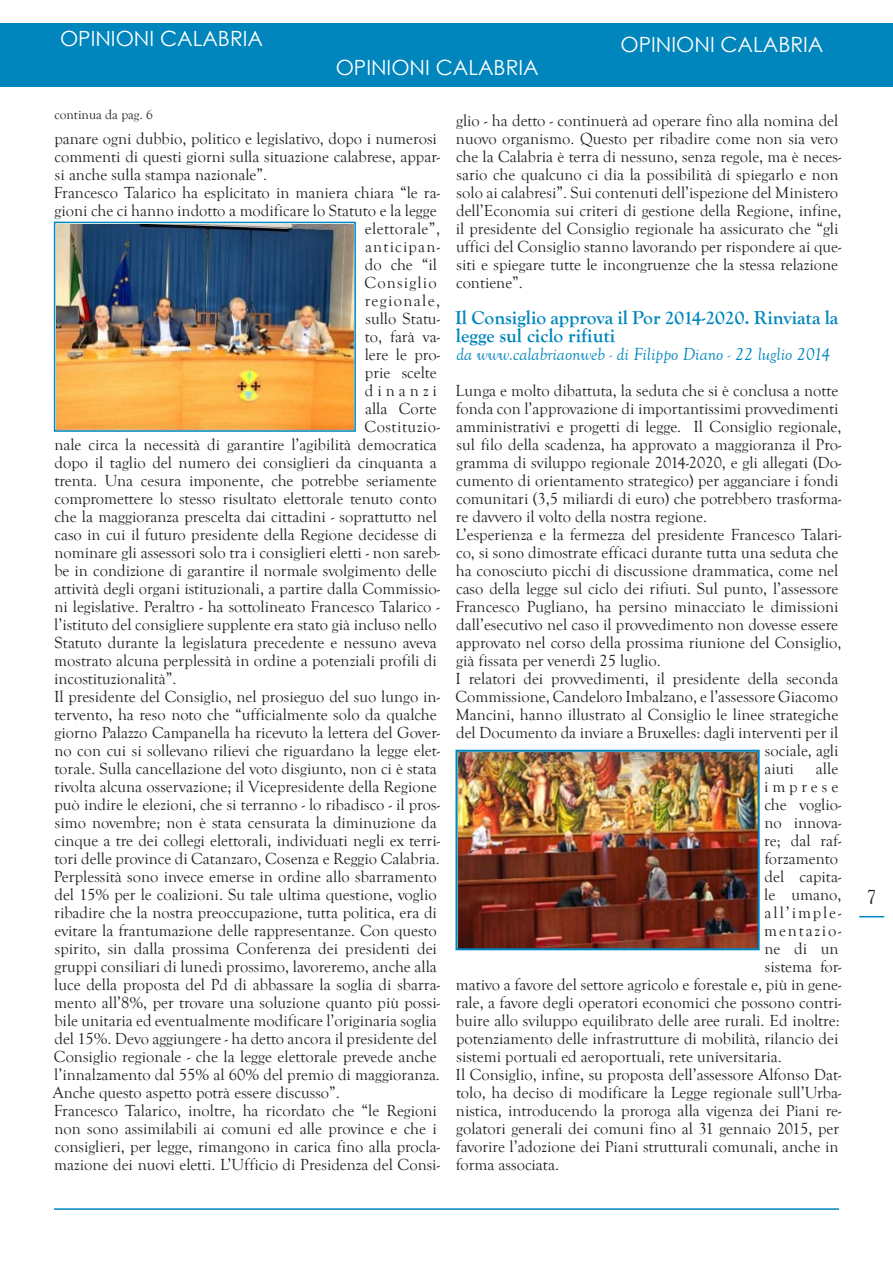
<style>
.page{position:relative;width:893px;height:1263px;background:#fff}
.page>*{position:absolute;margin:0;border:0;box-sizing:border-box;transform-origin:0 0}
.t1{font:21px "Century Gothic";color:#fff}
.t2{font:700 19.5px/18px "Goudy Old Style T";color:#0086bc}
.t3{font:19.5px "Goudy Old Style T";color:#231f20}
.t4{font:italic 18px "Goudy Old Style T";color:#0086bc}
.t5{font:16.5px/18px "Goudy Old Style T";color:#231f20}
.t6{font:16.5px "Goudy Old Style T";letter-spacing:.07em;color:#231f20}
.t7{font:16.5px "Goudy Old Style T";letter-spacing:.24em;color:#231f20}
.t8{font:16.5px "Goudy Old Style T";letter-spacing:.025em;color:#231f20}
.t9{font:16.5px "Goudy Old Style T";letter-spacing:.035em;color:#231f20}
.t10{font:16.5px "Goudy Old Style T";letter-spacing:.08em;color:#231f20}
.t11{font:16.5px "Goudy Old Style T";letter-spacing:.12em;color:#231f20}
.t12{font:16.5px "Goudy Old Style T";letter-spacing:.11em;color:#231f20}
.t13{font:13.5px "Goudy Old Style T";color:#231f20}
</style>
<div class="page">
<hr style="left:54px;top:1208px;width:785px;height:2px;background:#0086bc">
<img style="left:57px;top:225px;width:296px;height:204px">
<div style="left:54px;top:222px;width:302px;height:210px;border:2px solid #0086bc"></div>
<svg style="left:859px;top:916px;width:25px;height:1px"></svg>
<img style="left:458px;top:753px;width:299px;height:194px">
<div style="left:455px;top:750px;width:305px;height:200px;border:2px solid #0086bc"></div>
<div style="left:0;top:23px;width:893px;height:64px;background:#0086bc"></div>
<p class="t1" style="left:60px;top:24px;width:205px">OPINIONI CALABRIA</p>
<p class="t1" style="left:336px;top:53px;width:205px">OPINIONI CALABRIA</p>
<p class="t1" style="left:620px;top:29px;width:205px">OPINIONI CALABRIA</p>
<p class="t13" style="left:54px;top:108px;width:100px">continua da pag. 6</p>
<p class="t5" style="left:54px;top:130px;width:387px">panare ogni dubbio, politico e legislativo, dopo i numerosi commenti di questi giorni sulla situazione calabrese, appar&shy;si anche sulla stampa nazionale”.</p>
<p class="t5" style="left:54px;top:184px;width:388px">Francesco Talarico ha esplicitato in maniera chiara “le ra-</p>
<p class="t5" style="left:55px;top:202px;width:384px">gioni che ci hanno indotto a modificare lo Statuto e la legge</p>
<p class="t8" style="left:365px;top:220px;width:77px">elettorale”,</p>
<p class="t6" style="left:365px;top:238px;width:76px">anticipan-</p>
<p class="t5" style="left:365px;top:256px;width:73px">do che “il</p>
<p class="t6" style="left:364px;top:274px;width:74px">Consiglio</p>
<p class="t10" style="left:365px;top:292px;width:77px">regionale,</p>
<p class="t5" style="left:365px;top:310px;width:76px">sullo Statu-</p>
<p class="t5" style="left:365px;top:328px;width:76px">to, farà va-</p>
<p class="t5" style="left:365px;top:346px;width:77px">lere le pro-</p>
<p class="t5" style="left:365px;top:364px;width:73px">prie scelte</p>
<p class="t7" style="left:365px;top:382px;width:73px">dinanzi</p>
<p class="t5" style="left:365px;top:400px;width:73px">alla Corte</p>
<p class="t9" style="left:364px;top:418px;width:77px">Costituzio-</p>
<p class="t5" style="left:54px;top:436px;width:384px">nale circa la necessità di garantire l’agibilità democratica</p>
<p class="t5" style="left:54px;top:454px;width:384px">dopo il taglio del numero dei consiglieri da cinquanta a</p>
<p class="t5" style="left:54px;top:472px;width:384px">trenta. Una cesura imponente, che potrebbe seriamente</p>
<p class="t5" style="left:54px;top:490px;width:384px">compromettere lo stesso risultato elettorale tenuto conto</p>
<p class="t5" style="left:54px;top:508px;width:384px">che la maggioranza prescelta dai cittadini - soprattutto nel</p>
<p class="t5" style="left:54px;top:526px;width:384px">caso in cui il futuro presidente della Regione decidesse di</p>
<p class="t5" style="left:54px;top:544px;width:387px">nominare gli assessori solo tra i consiglieri eletti - non sareb-</p>
<p class="t5" style="left:54px;top:562px;width:384px">be in condizione di garantire il normale svolgimento delle</p>
<p class="t5" style="left:55px;top:580px;width:387px">attività degli organi istituzionali, a partire dalla Commissio-</p>
<p class="t5" style="left:54px;top:598px;width:387px">ni legislative. Peraltro - ha sottolineato Francesco Talarico -</p>
<p class="t5" style="left:54px;top:616px;width:384px">l’istituto del consigliere supplente era stato già incluso nello</p>
<p class="t5" style="left:55px;top:634px;width:384px">Statuto durante la legislatura precedente e nessuno aveva</p>
<p class="t5" style="left:54px;top:652px;width:384px">mostrato alcuna perplessità in ordine a potenziali profili di</p>
<p class="t5" style="left:54px;top:670px;width:124px">incostituzionalità”.</p>
<p class="t5" style="left:53px;top:688px;width:389px">Il presidente del Consiglio, nel prosieguo del suo lungo in&shy;tervento, ha reso noto che “ufficialmente solo da qualche giorno Palazzo Campanella ha ricevuto la lettera del Gover&shy;no con cui si sollevano rilievi che riguardano la legge elet&shy;torale. Sulla cancellazione del voto disgiunto, non ci è stata rivolta alcuna osservazione; il Vicepresidente della Regione può indire le elezioni, che si terranno - lo ribadisco - il pros&shy;simo novembre; non è stata censurata la diminuzione da cinque a tre dei collegi elettorali, individuati negli ex terri&shy;tori delle province di Catanzaro, Cosenza e Reggio Calabria.<br>Perplessità sono invece emerse in ordine allo sbarramento del 15% per le coalizioni. Su tale ultima questione, voglio ribadire che la nostra preoccupazione, tutta politica, era di evitare la frantumazione delle rappresentanze. Con questo spirito, sin dalla prossima Conferenza dei presidenti dei gruppi consiliari di lunedì prossimo, lavoreremo, anche alla luce della proposta del Pd di abbassare la soglia di sbarra&shy;mento all’8%, per trovare una soluzione quanto più possi&shy;bile unitaria ed eventualmente modificare l’originaria soglia del 15%. Devo aggiungere - ha detto ancora il presidente del Consiglio regionale - che la legge elettorale prevede anche l’innalzamento dal 55% al 60% del premio di maggioranza.<br>Anche questo aspetto potrà essere discusso”.</p>
<p class="t5" style="left:54px;top:1102px;width:388px">Francesco Talarico, inoltre, ha ricordato che “le Regioni non sono assimilabili ai comuni ed alle province e che i consiglieri, per legge, rimangono in carica fino alla procla&shy;mazione dei nuovi eletti. L’Ufficio di Presidenza del Consi-</p>
<p class="t5" style="left:456px;top:112px;width:387px">glio - ha detto - continuerà ad operare fino alla nomina del nuovo organismo. Questo per ribadire come non sia vero che la Calabria è terra di nessuno, senza regole, ma è neces&shy;sario che qualcuno ci dia la possibilità di spiegarlo e non solo ai calabresi”. Sui contenuti dell’ispezione del Ministero dell’Economia sui criteri di gestione della Regione, infine, il presidente del Consiglio regionale ha assicurato che “gli uffici del Consiglio stanno lavorando per rispondere ai que&shy;siti e spiegare tutte le incongruenze che la stessa relazione contiene”.</p>
<p class="t2" style="left:455px;top:309px;width:385px">Il Consiglio approva il Por 2014-2020. Rinviata la legge sul ciclo rifiuti</p>
<p class="t4" style="left:456px;top:344px;width:375px">da www.calabriaonweb - di Filippo Diano - 22 luglio 2014</p>
<p class="t5" style="left:456px;top:382px;width:387px">Lunga e molto dibattuta, la seduta che si è conclusa a notte fonda con l’approvazione di importantissimi provvedimenti amministrativi e progetti di legge. Il Consiglio regionale, sul filo della scadenza, ha approvato a maggioranza il Pro&shy;gramma di sviluppo regionale 2014-2020, e gli allegati (Do&shy;cumento di orientamento strategico) per agganciare i fondi comunitari (3,5 miliardi di euro) che potrebbero trasforma&shy;re davvero il volto della nostra regione.</p>
<p class="t5" style="left:455px;top:526px;width:388px">L’esperienza e la fermezza del presidente Francesco Talari&shy;co, si sono dimostrate efficaci durante tutta una seduta che ha conosciuto picchi di discussione drammatica, come nel caso della legge sul ciclo dei rifiuti. Sul punto, l’assessore Francesco Pugliano, ha persino minacciato le dimissioni dall’esecutivo nel caso il provvedimento non dovesse essere approvato nel corso della prossima riunione del Consiglio, già fissata per venerdì 25 luglio.</p>
<p class="t5" style="left:456px;top:670px;width:384px">I relatori dei provvedimenti, il presidente della seconda</p>
<p class="t5" style="left:456px;top:688px;width:384px">Commissione, Candeloro Imbalzano, e l’assessore Giacomo</p>
<p class="t5" style="left:456px;top:706px;width:384px">Mancini, hanno illustrato al Consiglio le linee strategiche</p>
<p class="t5" style="left:456px;top:724px;width:384px">del Documento da inviare a Bruxelles: dagli interventi per il</p>
<p class="t5" style="left:765px;top:742px;width:75px">sociale, agli</p>
<p class="t5" style="left:765px;top:760px;width:31px">aiuti</p>
<p class="t5" style="left:816px;top:760px;width:24px">alle</p>
<p class="t7" style="left:764px;top:778px;width:76px">imprese</p>
<p class="t5" style="left:764px;top:796px;width:78px">che voglio-</p>
<p class="t5" style="left:764px;top:814px;width:78px">no innova-</p>
<p class="t5" style="left:764px;top:832px;width:79px">re; dal raf-</p>
<p class="t5" style="left:764px;top:850px;width:75px">forzamento</p>
<p class="t5" style="left:764px;top:868px;width:78px">del capita-</p>
<p class="t5" style="left:764px;top:886px;width:79px">le umano,</p>
<p class="t11" style="left:765px;top:904px;width:78px">all’imple-</p>
<p class="t12" style="left:764px;top:922px;width:79px">mentazio-</p>
<p class="t5" style="left:764px;top:940px;width:76px">ne di un</p>
<p class="t5" style="left:765px;top:958px;width:78px">sistema for-</p>
<p class="t5" style="left:456px;top:976px;width:387px">mativo a favore del settore agricolo e forestale e, più in gene-</p>
<p class="t5" style="left:456px;top:994px;width:387px">rale, a favore degli operatori economici che possono contri-</p>
<p class="t5" style="left:456px;top:1012px;width:385px">buire allo sviluppo equilibrato delle aree rurali. Ed inoltre:</p>
<p class="t5" style="left:456px;top:1030px;width:384px">potenziamento delle infrastrutture di mobilità, rilancio dei</p>
<p class="t5" style="left:457px;top:1048px;width:327px">sistemi portuali ed aeroportuali, rete universitaria.</p>
<p class="t5" style="left:456px;top:1066px;width:387px">Il Consiglio, infine, su proposta dell’assessore Alfonso Dat&shy;tolo, ha deciso di modificare la Legge regionale sull’Urba&shy;nistica, introducendo la proroga alla vigenza dei Piani re&shy;golatori generali dei comuni fino al 31 gennaio 2015, per favorire l’adozione dei Piani strutturali comunali, anche in forma associata.</p>
<p class="t3" style="left:867px;top:886px;width:11px">7</p>
</div>
